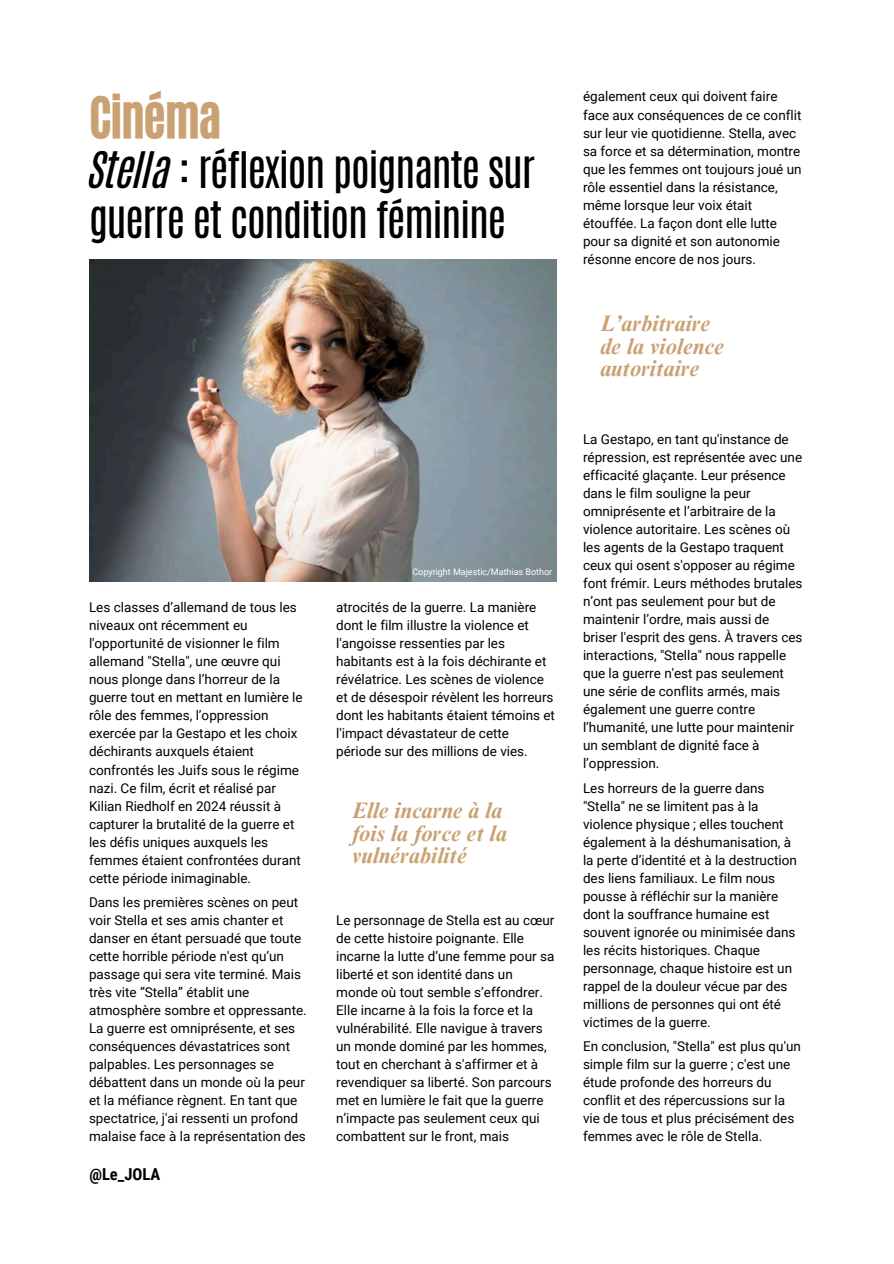
<style>
.page{position:relative;width:894px;height:1264px;background:#fff}
.page>*{position:absolute;margin:0;border:0;box-sizing:border-box;transform-origin:0 0}
.t1{font:48px "CA Generated";letter-spacing:-.03em;color:#caa172}
.t2{font:42px/49.5px "Antonio";letter-spacing:-.03em;color:#000}
.t3{font:italic 700 22.5px/22.5px "Times NRMT Pro";color:#caa172}
.t4{font:700 16.5px "Roboto Condensed";color:#000}
.t5{font:13.5px/18px "Roboto";color:#000}
.t6{font:9px "Roboto";color:#fff}
.s1{font-family:"CA Generated"}
</style>
<div class="page">
<img style="left:89px;top:259px;width:467px;height:322px">
<h1 class="t1" style="left:89px;top:83px;width:134px">Cinéma</h1>
<h2 class="t2" style="left:89px;top:146px;width:447px"><span class="s1">Stella</span> : réflexion poignante sur guerre et condition féminine</h2>
<p class="t5" style="left:89px;top:599px;width:215px">Les classes d’allemand de tous les niveaux ont récemment eu l'opportunité de visionner le film allemand "Stella", une œuvre qui nous plonge dans l’horreur de la guerre tout en mettant en lumière le rôle des femmes, l’oppression exercée par la Gestapo et les choix déchirants auxquels étaient confrontés les Juifs sous le régime nazi. Ce film, écrit et réalisé par<br>Kilian Riedholf en 2024 réussit à capturer la brutalité de la guerre et les défis uniques auxquels les femmes étaient confrontées durant cette période inimaginable.</p>
<p class="t5" style="left:89px;top:893px;width:219px">Dans les premières scènes on peut voir Stella et ses amis chanter et danser en étant persuadé que toute cette horrible période n'est qu’un passage qui sera vite terminé. Mais très vite “Stella” établit une atmosphère sombre et oppressante.<br>La guerre est omniprésente, et ses conséquences dévastatrices sont palpables. Les personnages se débattent dans un monde où la peur et la méfiance règnent. En tant que spectatrice, j'ai ressenti un profond malaise face à la représentation des</p>
<p class="t4" style="left:89px;top:1164px;width:72px">@Le_JOLA</p>
<p class="t6" style="left:412px;top:566px;width:141px">Copyright Majestic/Mathias Bothor</p>
<p class="t5" style="left:336px;top:599px;width:220px">atrocités de la guerre. La manière dont le film illustre la violence et l'angoisse ressenties par les habitants est à la fois déchirante et révélatrice. Les scènes de violence et de désespoir révèlent les horreurs dont les habitants étaient témoins et l'impact dévastateur de cette période sur des millions de vies.</p>
<h3 class="t3" style="left:351px;top:802px;width:157px">Elle incarne à la fois la force et la vulnérabilité</h3>
<p class="t5" style="left:336px;top:911px;width:219px">Le personnage de Stella est au cœur de cette histoire poignante. Elle incarne la lutte d’une femme pour sa liberté et son identité dans un monde où tout semble s’effondrer.<br>Elle incarne à la fois la force et la vulnérabilité. Elle navigue à travers un monde dominé par les hommes, tout en cherchant à s'affirmer et à revendiquer sa liberté. Son parcours met en lumière le fait que la guerre n’impacte pas seulement ceux qui combattent sur le front, mais</p>
<p class="t5" style="left:583px;top:88px;width:220px">également ceux qui doivent faire face aux conséquences de ce conflit sur leur vie quotidienne. Stella, avec sa force et sa détermination, montre que les femmes ont toujours joué un rôle essentiel dans la résistance, même lorsque leur voix était étouffée. La façon dont elle lutte pour sa dignité et son autonomie résonne encore de nos jours.</p>
<h3 class="t3" style="left:600px;top:315px;width:125px">L’arbitraire de la violence autoritaire</h3>
<p class="t5" style="left:583px;top:430px;width:221px">La Gestapo, en tant qu'instance de répression, est représentée avec une efficacité glaçante. Leur présence dans le film souligne la peur omniprésente et l’arbitraire de la violence autoritaire. Les scènes où les agents de la Gestapo traquent ceux qui osent s'opposer au régime font frémir. Leurs méthodes brutales n’ont pas seulement pour but de maintenir l’ordre, mais aussi de briser l'esprit des gens. À travers ces interactions, "Stella" nous rappelle que la guerre n'est pas seulement une série de conflits armés, mais également une guerre contre l’humanité, une lutte pour maintenir un semblant de dignité face à l’oppression.</p>
<p class="t5" style="left:583px;top:779px;width:215px">Les horreurs de la guerre dans "Stella" ne se limitent pas à la violence physique ; elles touchent également à la déshumanisation, à la perte d’identité et à la destruction des liens familiaux. Le film nous pousse à réfléchir sur la manière dont la souffrance humaine est souvent ignorée ou minimisée dans les récits historiques. Chaque personnage, chaque histoire est un rappel de la douleur vécue par des millions de personnes qui ont été victimes de la guerre.</p>
<p class="t5" style="left:583px;top:1037px;width:219px">En conclusion, "Stella" est plus qu'un simple film sur la guerre ; c'est une étude profonde des horreurs du conflit et des répercussions sur la vie de tous et plus précisément des femmes avec le rôle de Stella.</p>
</div>
